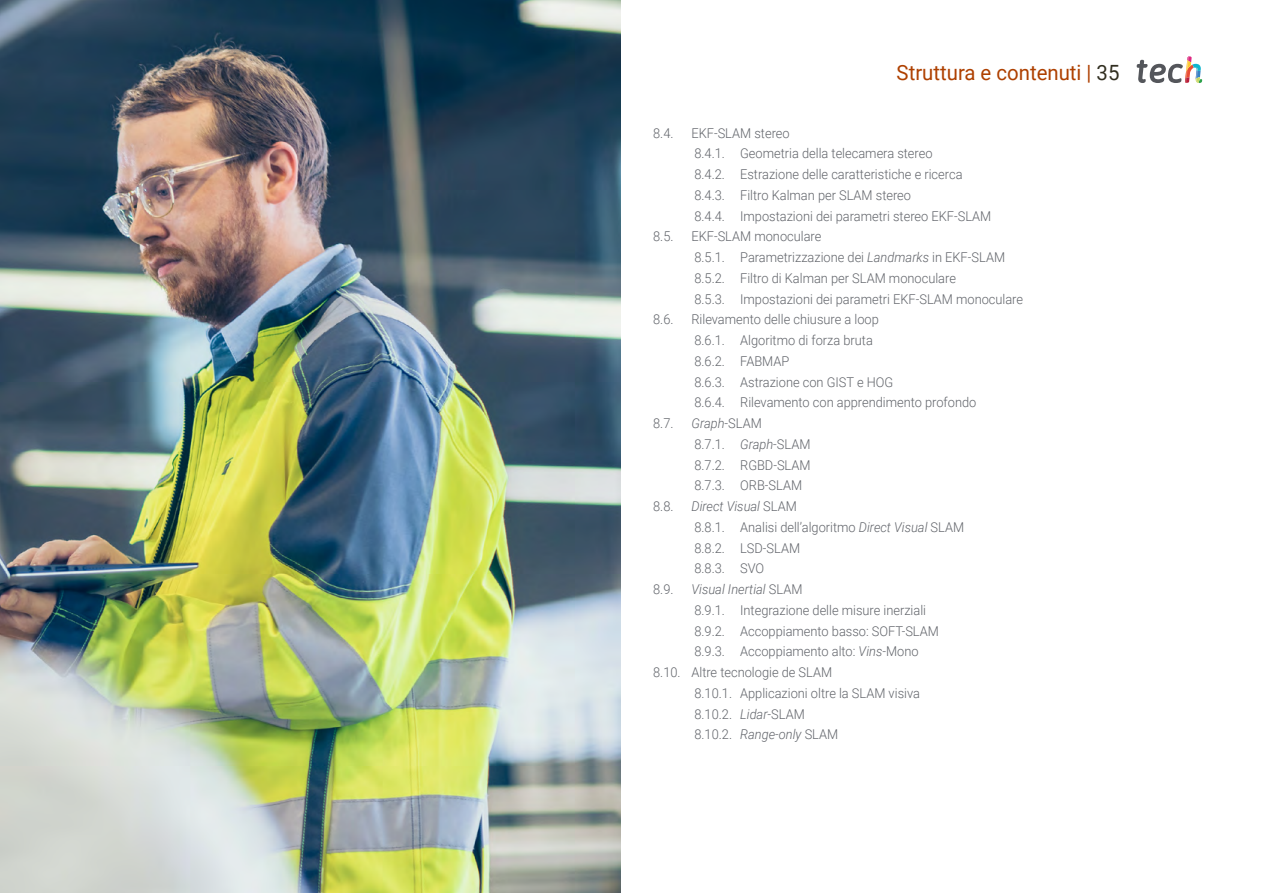
<style>
.page{position:relative;width:1263px;height:893px;background:#fff}
.page>*{position:absolute;margin:0;border:0;box-sizing:border-box;transform-origin:0 0}
.t1{font:21px "Roboto";color:#ae4000}
.t2{font:300 13.5px/20.7px "Roboto";color:#61646a;scale:.95 1}
.t3{font:italic 300 13.5px "Roboto";color:#61646a;scale:.95 1}
.s1{color:#312e20}
.s2{font-style:italic}
.s3{font-style:normal}
</style>
<div class="page">
<img style="left:0;top:0;width:621px;height:893px">
<svg style="left:1137px;top:56px;width:65px;height:27px"></svg>
<h1 class="t1" style="left:897px;top:57px;width:224px">Struttura e contenuti | <span class="s1">35</span></h1>
<p class="t2" style="left:653px;top:122px;width:23px">8.4.</p>
<p class="t2" style="left:691px;top:122px;width:317px">EKF-SLAM stereo<br>8.4.1. Geometria della telecamera stereo<br>8.4.2. Estrazione delle caratteristiche e ricerca 8.4.3. Filtro Kalman per SLAM stereo<br>8.4.4. Impostazioni dei parametri stereo EKF-SLAM</p>
<p class="t2" style="left:653px;top:226px;width:23px">8.5.</p>
<p class="t2" style="left:691px;top:226px;width:351px">EKF-SLAM monoculare<br>8.5.1. Parametrizzazione dei <span class="s2">Landmarks</span> in EKF-SLAM 8.5.2. Filtro di Kalman per SLAM monoculare<br>8.5.3. Impostazioni dei parametri EKF-SLAM monoculare</p>
<p class="t2" style="left:653px;top:309px;width:23px">8.6.</p>
<p class="t2" style="left:691px;top:309px;width:301px">Rilevamento delle chiusure a loop<br>8.6.1. Algoritmo di forza bruta<br>8.6.2. FABMAP<br>8.6.3. Astrazione con GIST e HOG<br>8.6.4. Rilevamento con apprendimento profondo</p>
<p class="t2" style="left:653px;top:413px;width:23px">8.7.</p>
<p class="t2" style="left:691px;top:413px;width:127px"><span class="s2">Graph</span>-SLAM<br>8.7.1. <span class="s2">Graph</span>-SLAM<br>8.7.2. RGBD-SLAM<br>8.7.3. ORB-SLAM</p>
<p class="t2" style="left:653px;top:496px;width:23px">8.8.</p>
<p class="t2" style="left:691px;top:496px;width:289px"><span class="s2">Direct Visual</span> SLAM<br>8.8.1. Analisi dell’algoritmo <span class="s2">Direct Visual</span> SLAM<br>8.8.2. LSD-SLAM<br>8.8.3. SVO</p>
<p class="t2" style="left:653px;top:579px;width:23px">8.9.</p>
<p class="t3" style="left:691px;top:580px;width:118px">Visual Inertial <span class="s3">SLAM</span></p>
<p class="t2" style="left:694px;top:599px;width:245px">8.9.1. Integrazione delle misure inerziali</p>
<p class="t2" style="left:694px;top:620px;width:259px">8.9.2. Accoppiamento basso: SOFT-SLAM</p>
<p class="t2" style="left:694px;top:641px;width:237px">8.9.3. Accoppiamento alto: <span class="s2">Vins</span>-Mono</p>
<p class="t2" style="left:653px;top:662px;width:190px">8.10. Altre tecnologie de SLAM</p>
<p class="t2" style="left:694px;top:682px;width:239px">8.10.1. Applicazioni oltre la SLAM visiva</p>
<p class="t2" style="left:694px;top:703px;width:118px">8.10.2. <span class="s2">Lidar</span>-SLAM</p>
<p class="t2" style="left:694px;top:724px;width:153px">8.10.2. <span class="s2">Range-only</span> SLAM</p>
</div>
